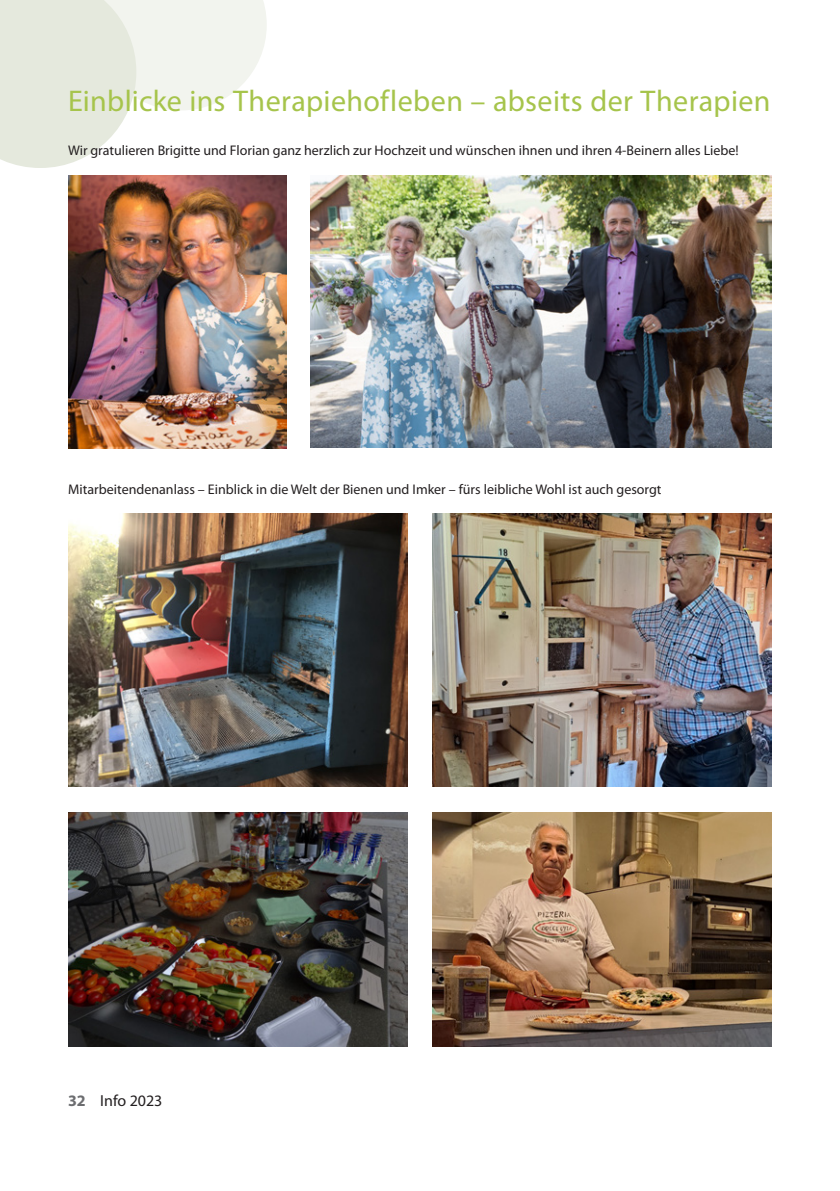
<style>
.page{position:relative;width:840px;height:1191px;background:#fff}
.page>*{position:absolute;margin:0;border:0;box-sizing:border-box;transform-origin:0 0}
.t1{font:30px "Myriad Pro";letter-spacing:.015em;color:#a6c44b}
.t2{font:16px "Myriad Pro";color:#231f20}
.t3{font:14px "Myriad Pro";color:#231f20}
.s1{font-weight:700;color:#6c6d70}
</style>
<div class="page">
<svg style="left:0;top:0;width:266px;height:168px"></svg>
<img style="left:68px;top:175px;width:218px;height:274px">
<img style="left:310px;top:175px;width:461px;height:272px">
<img style="left:432px;top:513px;width:338px;height:274px">
<img style="left:432px;top:813px;width:339px;height:234px">
<img style="left:68px;top:513px;width:339px;height:274px">
<img style="left:68px;top:813px;width:339px;height:234px">
<h1 class="t1" style="left:68px;top:82px;width:703px">Einblicke ins Therapiehofleben – abseits der Therapien</h1>
<p class="t3" style="left:68px;top:141px;width:671px">Wir gratulieren Brigitte und Florian ganz herzlich zur Hochzeit und wünschen ihnen und ihren 4-Beinern alles Liebe!</p>
<p class="t3" style="left:68px;top:480px;width:594px">Mitarbeitendenanlass – Einblick in die Welt der Bienen und Imker – fürs leibliche Wohl ist auch gesorgt</p>
<p class="t2" style="left:68px;top:1091px;width:96px"><span class="s1">32</span> Info 2023</p>
</div>
